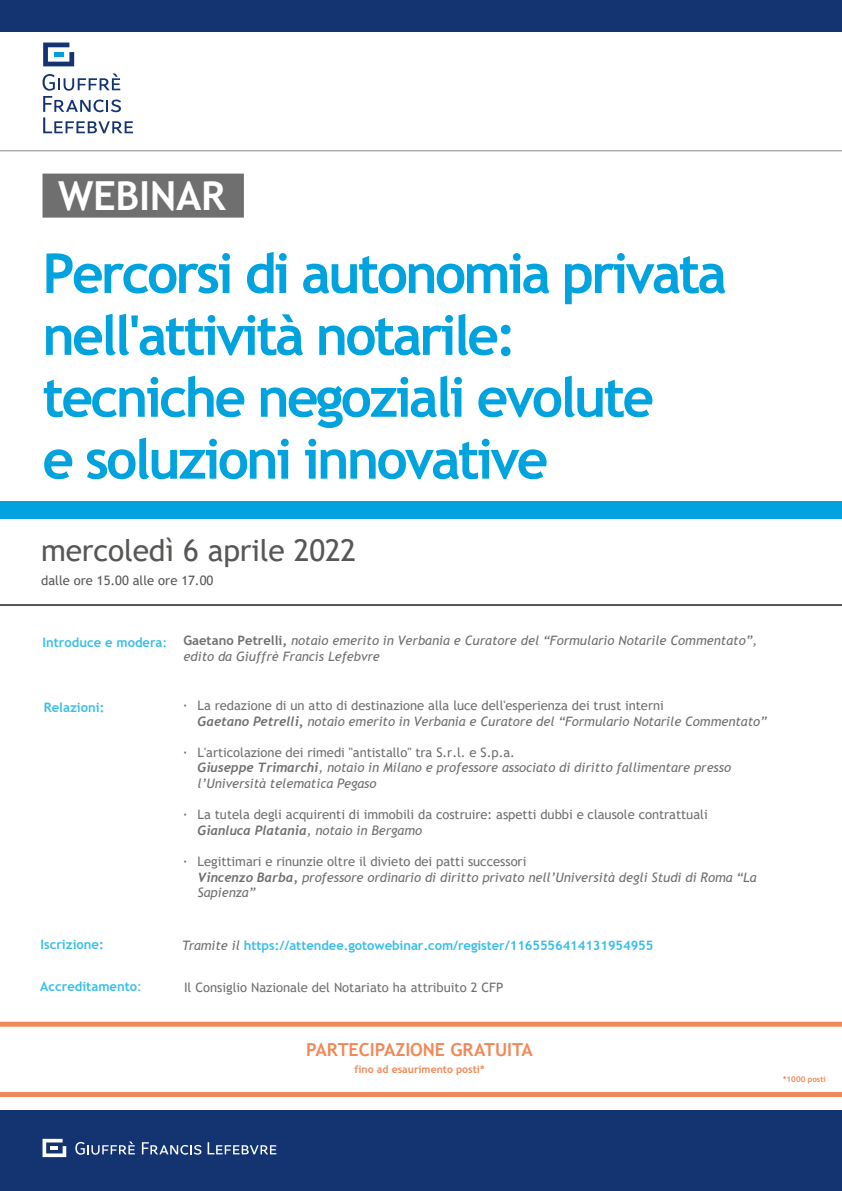
<style>
.page{position:relative;width:842px;height:1191px;background:#fff}
.page>*{position:absolute;margin:0;border:0;box-sizing:border-box;transform-origin:0 0}
.t1{font:700 55px/61.9px "Trebuchet MS";letter-spacing:-.05em;color:#00a3de}
.t2{font:700 40px "Trebuchet MS";letter-spacing:-.01em;color:#fff}
.t3{font:30px "Trebuchet MS";letter-spacing:-.005em;color:#575756}
.t4{font:700 18px "Trebuchet MS";letter-spacing:-.005em;color:#f08959}
.t5{font:italic 13px/15.6px "Trebuchet MS";color:#706f6f}
.t6{font:13px/15.6px "Trebuchet MS";color:#706f6f}
.t7{font:700 13px "Trebuchet MS";letter-spacing:-.005em;color:#39beea}
.t8{font:italic 700 13px "Trebuchet";color:#706f6f}
.t9{font:13px "Trebuchet MS";color:#575756}
.t10{font:700 10.5px "Trebuchet MS";color:#f08959}
.t11{font:700 8px "Trebuchet MS";color:#f08959}
.s1{font-weight:700;font-style:normal}
.s2{font-family:"Maurea";font-weight:300}
.s3{font-family:"Trebuchet";font-weight:700;font-style:italic}
.s4{font-style:italic}
.s5{font-family:"Maurea";font-weight:300;font-style:normal}
.s6{font-style:normal}
.s7{font-family:"Trebuchet";font-weight:700}
.s8{font-family:"Trebuchet MS";font-weight:400}
.s9{font-weight:400;font-style:italic;color:#706f6f}
.s10{font-weight:400}
</style>
<div class="page">
<svg style="left:0;top:1021px;width:842px;height:76px"></svg>
<div style="left:0;top:501px;width:842px;height:18px;background:#00a3de"></div>
<hr style="left:0;top:604px;width:842px;height:2px;background:#575756">
<div style="left:0;top:0;width:842px;height:31px;background:#133371"></div>
<div style="left:0;top:1110px;width:842px;height:81px;background:#133371"></div>
<hr style="left:0;top:150px;width:842px;height:1px;background:#878787">
<div style="left:43px;top:174px;width:201px;height:44px;background:#706f6f"></div>
<svg style="left:43px;top:43px;width:31px;height:23px"></svg>
<div style="left:54px;top:52px;width:9px;height:5px;background:#009fdc"></div>
<svg style="left:43px;top:73px;width:90px;height:60px"></svg>
<svg style="left:43px;top:1138px;width:23px;height:19px"></svg>
<svg style="left:75px;top:1141px;width:60px;height:13px"></svg>
<svg style="left:142px;top:1142px;width:59px;height:12px"></svg>
<svg style="left:208px;top:1142px;width:68px;height:12px"></svg>
<h2 class="t2" style="left:58px;top:171px;width:169px">WEBINAR</h2>
<h1 class="t1" style="left:42px;top:242px;width:686px">Percorsi di autonomia privata nell'attività notarile: tecniche negoziali evolute<br>e soluzioni innovative</h1>
<h3 class="t3" style="left:41px;top:531px;width:317px">mercoledì 6 aprile 2022</h3>
<p class="t9" style="left:41px;top:572px;width:174px">dalle ore 15.00 alle ore 17.00</p>
<p class="t5" style="left:183px;top:632px;width:575px"><span class="s1">Gaetano Petrelli,</span> notaio emerito in Verbania e Curatore del “Formulario Notarile Commentato”, edito da Giuffrè Francis Lefebvre</p>
<p class="t7" style="left:44px;top:699px;width:62px">Relazioni:</p>
<p class="t6" style="left:198px;top:697px;width:571px;text-indent:-14px"><span class="s2">•</span> La redazione di un atto di destinazione alla luce dell'esperienza dei trust interni<br><span class="s3">Gaetano Petrelli,</span> <span class="s4">notaio emerito in Verbania e Curatore del “Formulario Notarile Commentato”</span></p>
<p class="t5" style="left:198px;top:744px;width:535px;text-indent:-14px"><span class="s5">•</span> <span class="s6">L'articolazione dei rimedi "antistallo" tra S.r.l. e S.p.a.<br></span><span class="s7">Giuseppe Trimarchi</span>, notaio in Milano e professore associato di diritto fallimentare presso l’Università telematica Pegaso</p>
<p class="t6" style="left:183px;top:806px;width:526px"><span class="s2">•</span> La tutela degli acquirenti di immobili da costruire: aspetti dubbi e clausole contrattuali</p>
<p class="t8" style="left:198px;top:822px;width:226px">Gianluca Platania<span class="s8">, notaio in Bergamo</span></p>
<p class="t5" style="left:198px;top:853px;width:560px;text-indent:-14px"><span class="s5">•</span> <span class="s6">Legittimari e rinunzie oltre il divieto dei patti successori<br></span><span class="s7">Vincenzo Barba,</span> professore ordinario di diritto privato nell’Università degli Studi di Roma “La<br>Sapienza”</p>
<p class="t7" style="left:182px;top:937px;width:473px"><span class="s9">Tramite il</span> https://attendee.gotowebinar.com/register/1165556414131954955</p>
<p class="t7" style="left:40px;top:978px;width:103px">Accreditamento<span class="s10">:</span></p>
<p class="t6" style="left:184px;top:979px;width:321px">Il Consiglio Nazionale del Notariato ha attribuito 2 CFP</p>
<h3 class="t4" style="left:306px;top:1038px;width:228px">PARTECIPAZIONE GRATUITA</h3>
<p class="t10" style="left:354px;top:1062px;width:132px">fino ad esaurimento posti*</p>
<p class="t11" style="left:783px;top:1074px;width:44px">*1000 posti</p>
</div>
